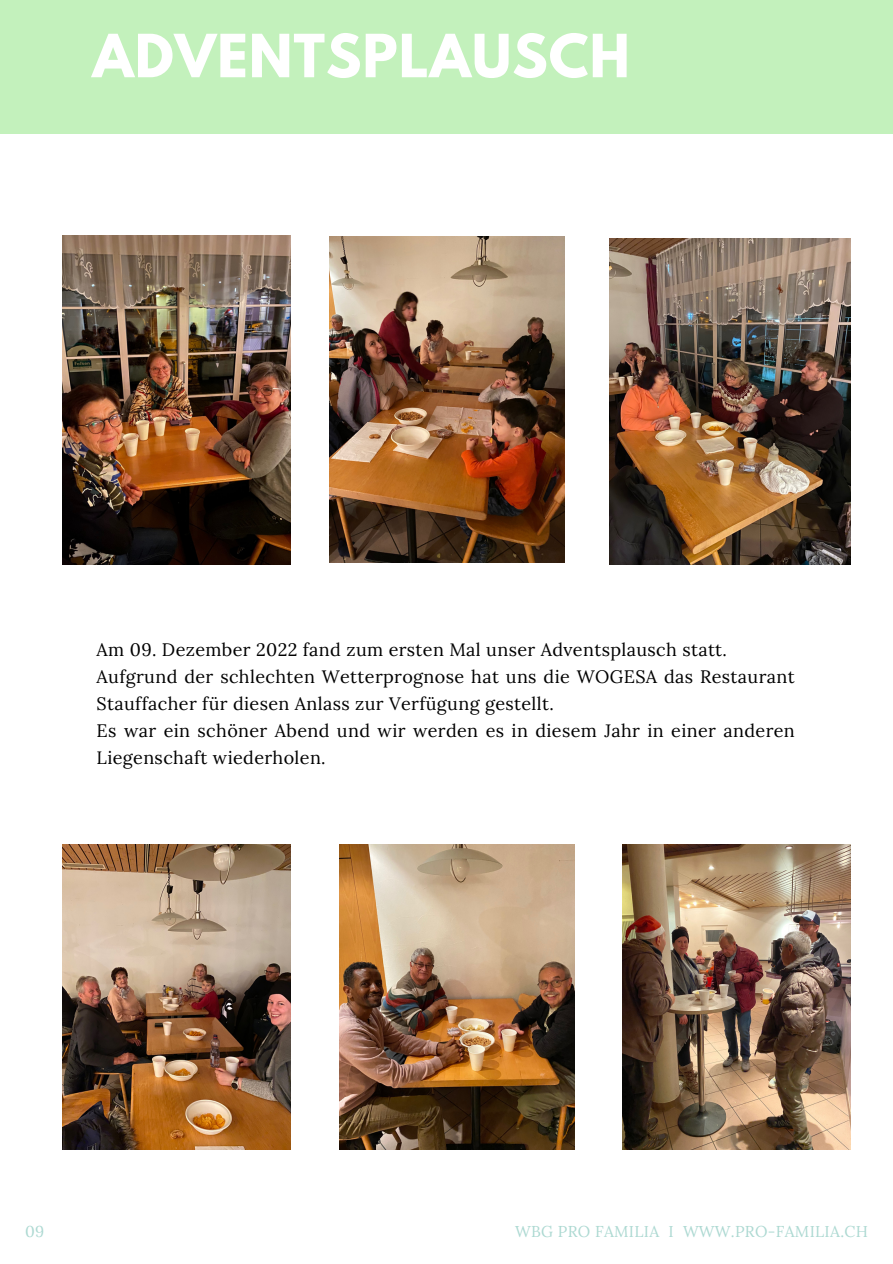
<style>
.page{position:relative;width:893px;height:1264px;background:#fff}
.page>*{position:absolute;margin:0;border:0;box-sizing:border-box;transform-origin:0 0}
.t1{font:700 52.8px "League Spartan";letter-spacing:.02em;color:#fff}
.t2{font:18px/27px "Lora";letter-spacing:.02em;color:#000}
.t3{font:15.75px "Lora";letter-spacing:.02em;color:#add9d2}
</style>
<div class="page">
<div style="left:0;top:0;width:892px;height:134px;background:#c3f1bc"></div>
<img style="left:62px;top:235px;width:228px;height:329px">
<img style="left:62px;top:844px;width:228px;height:305px">
<img style="left:609px;top:238px;width:241px;height:326px">
<img style="left:329px;top:236px;width:235px;height:326px">
<img style="left:622px;top:844px;width:228px;height:305px">
<img style="left:339px;top:844px;width:235px;height:305px">
<h1 class="t1" style="left:92px;top:30px;width:539px">ADVENTSPLAUSCH</h1>
<p class="t2" style="left:97px;top:636px;width:699px">Am 09. Dezember 2022 fand zum ersten Mal unser Adventsplausch statt.<br>Aufgrund der schlechten Wetterprognose hat uns die WOGESA das Restaurant Stauffacher für diesen Anlass zur Verfügung gestellt.<br>Es war ein schöner Abend und wir werden es in diesem Jahr in einer anderen Liegenschaft wiederholen.</p>
<p class="t3" style="left:25px;top:1220px;width:21px">09</p>
<p class="t3" style="left:515px;top:1220px;width:354px">WBG PRO FAMILIA I WWW.PRO-FAMILIA.CH</p>
</div>
